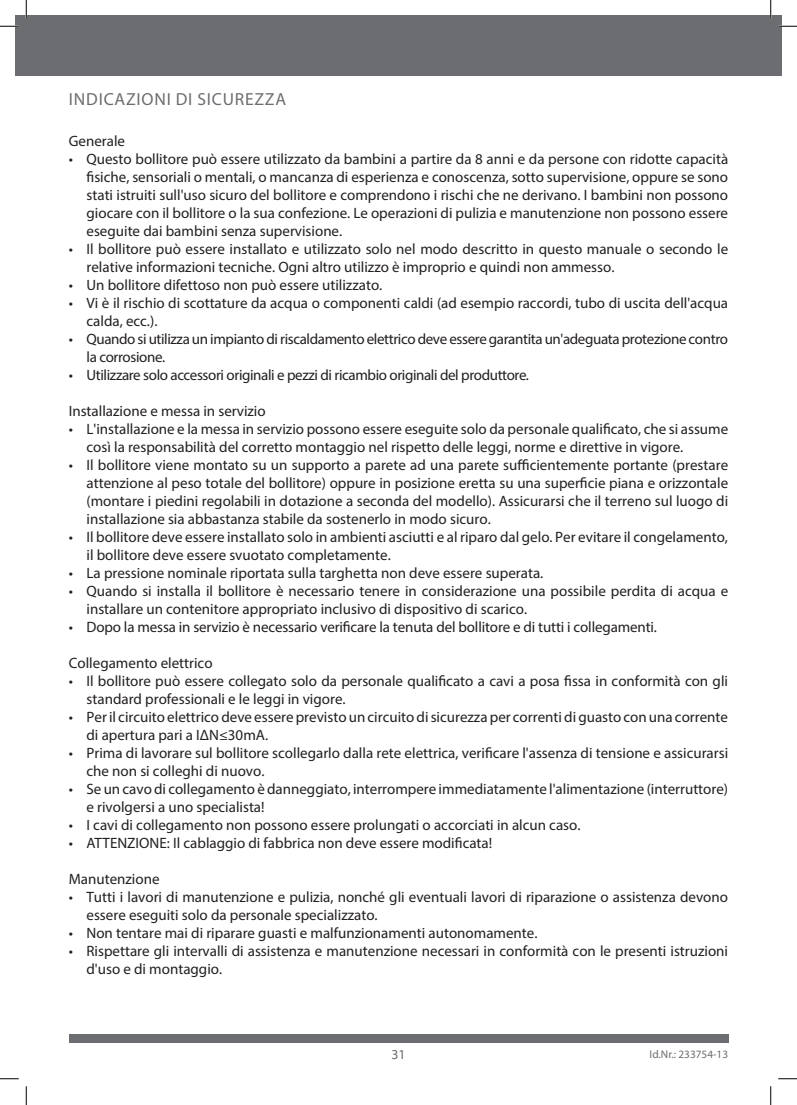
<style>
.page{position:relative;width:797px;height:1105px;background:#fff}
.page>*{position:absolute;margin:0;border:0;box-sizing:border-box;transform-origin:0 0}
.t1{font:17.5px "Myriad Pro";letter-spacing:.045em;color:#6c6d70}
.t2{font:15px/18px "Myriad Pro";color:#231f20}
.t3{font:15px/18px "Myriad Pro";letter-spacing:-.025em;color:#231f20}
.t4{font:13.75px "Myriad Pro";color:#6c6d70}
.t5{font:11.25px "Myriad Pro";color:#6c6d70}
</style>
<div class="page">
<div style="left:16px;top:16px;width:765px;height:60px;background:#6c6d70"></div>
<div style="left:69px;top:1034px;width:659px;height:9px;background:#6c6d70"></div>
<svg style="left:0;top:25px;width:19px;height:2px"></svg>
<svg style="left:778px;top:25px;width:19px;height:2px"></svg>
<svg style="left:0;top:1078px;width:19px;height:1px"></svg>
<svg style="left:778px;top:1078px;width:19px;height:1px"></svg>
<svg style="left:25px;top:0;width:2px;height:19px"></svg>
<svg style="left:25px;top:1086px;width:2px;height:19px"></svg>
<svg style="left:770px;top:0;width:1px;height:19px"></svg>
<svg style="left:770px;top:1086px;width:1px;height:19px"></svg>
<p class="t1" style="left:69px;top:88px;width:219px">INDICAZIONI DI SICUREZZA</p>
<p class="t2" style="left:69px;top:132px;width:58px">Generale</p>
<p class="t2" style="left:86px;top:150px;width:643px;text-align:justify;text-indent:-18px">• Questo bollitore può essere utilizzato da bambini a partire da 8 anni e da persone con ridotte capacità fisiche, sensoriali o mentali, o mancanza di esperienza e conoscenza, sotto supervisione, oppure se sono stati istruiti sull'uso sicuro del bollitore e comprendono i rischi che ne derivano. I bambini non possono giocare con il bollitore o la sua confezione. Le operazioni di pulizia e manutenzione non possono essere eseguite dai bambini senza supervisione.</p>
<p class="t2" style="left:86px;top:240px;width:643px;text-indent:-18px">• Il bollitore può essere installato e utilizzato solo nel modo descritto in questo manuale o secondo le relative informazioni tecniche. Ogni altro utilizzo è improprio e quindi non ammesso.</p>
<p class="t2" style="left:69px;top:276px;width:315px">• Un bollitore difettoso non può essere utilizzato.</p>
<p class="t2" style="left:86px;top:294px;width:643px;text-indent:-18px">• Vi è il rischio di scottature da acqua o componenti caldi (ad esempio raccordi, tubo di uscita dell'acqua calda, ecc.).</p>
<p class="t3" style="left:86px;top:330px;width:643px;text-indent:-18px">• Quando si utilizza un impianto di riscaldamento elettrico deve essere garantita un'adeguata protezione contro la corrosione.</p>
<p class="t3" style="left:69px;top:366px;width:462px">• Utilizzare solo accessori originali e pezzi di ricambio originali del produttore.</p>
<p class="t2" style="left:69px;top:402px;width:198px">Installazione e messa in servizio</p>
<p class="t2" style="left:86px;top:420px;width:643px;text-indent:-18px">• L'installazione e la messa in servizio possono essere eseguite solo da personale qualificato, che si assume così la responsabilità del corretto montaggio nel rispetto delle leggi, norme e direttive in vigore.</p>
<p class="t2" style="left:86px;top:456px;width:643px;text-align:justify;text-indent:-18px">• Il bollitore viene montato su un supporto a parete ad una parete sufficientemente portante (prestare attenzione al peso totale del bollitore) oppure in posizione eretta su una superficie piana e orizzontale (montare i piedini regolabili in dotazione a seconda del modello). Assicurarsi che il terreno sul luogo di installazione sia abbastanza stabile da sostenerlo in modo sicuro.</p>
<p class="t2" style="left:86px;top:528px;width:643px;text-indent:-18px">• Il bollitore deve essere installato solo in ambienti asciutti e al riparo dal gelo. Per evitare il congelamento, il bollitore deve essere svuotato completamente.</p>
<p class="t2" style="left:69px;top:564px;width:476px">• La pressione nominale riportata sulla targhetta non deve essere superata.</p>
<p class="t2" style="left:86px;top:582px;width:643px;text-indent:-18px">• Quando si installa il bollitore è necessario tenere in considerazione una possibile perdita di acqua e installare un contenitore appropriato inclusivo di dispositivo di scarico.</p>
<p class="t2" style="left:69px;top:618px;width:589px">• Dopo la messa in servizio è necessario verificare la tenuta del bollitore e di tutti i collegamenti.</p>
<p class="t2" style="left:69px;top:654px;width:145px">Collegamento elettrico</p>
<p class="t2" style="left:86px;top:672px;width:643px;text-indent:-18px">• Il bollitore può essere collegato solo da personale qualificato a cavi a posa fissa in conformità con gli standard professionali e le leggi in vigore.</p>
<p class="t2" style="left:86px;top:708px;width:643px;text-indent:-18px">• Per il circuito elettrico deve essere previsto un circuito di sicurezza per correnti di guasto con una corrente di apertura pari a I∆N≤30mA.</p>
<p class="t2" style="left:86px;top:744px;width:643px;text-indent:-18px">• Prima di lavorare sul bollitore scollegarlo dalla rete elettrica, verificare l'assenza di tensione e assicurarsi che non si colleghi di nuovo.</p>
<p class="t2" style="left:86px;top:780px;width:643px;text-indent:-18px">• Se un cavo di collegamento è danneggiato, interrompere immediatamente l'alimentazione (interruttore) e rivolgersi a uno specialista!</p>
<p class="t2" style="left:69px;top:816px;width:513px">• I cavi di collegamento non possono essere prolungati o accorciati in alcun caso.</p>
<p class="t2" style="left:69px;top:834px;width:425px">• ATTENZIONE: Il cablaggio di fabbrica non deve essere modificata!</p>
<p class="t2" style="left:69px;top:870px;width:92px">Manutenzione</p>
<p class="t2" style="left:86px;top:888px;width:643px;text-indent:-18px">• Tutti i lavori di manutenzione e pulizia, nonché gli eventuali lavori di riparazione o assistenza devono essere eseguiti solo da personale specializzato.</p>
<p class="t2" style="left:69px;top:924px;width:470px">• Non tentare mai di riparare guasti e malfunzionamenti autonomamente.</p>
<p class="t2" style="left:86px;top:942px;width:643px;text-indent:-18px">• Rispettare gli intervalli di assistenza e manutenzione necessari in conformità con le presenti istruzioni d'uso e di montaggio.</p>
<p class="t4" style="left:391px;top:1046px;width:16px">31</p>
<p class="t5" style="left:649px;top:1048px;width:80px">Id.Nr.: 233754-13</p>
</div>
